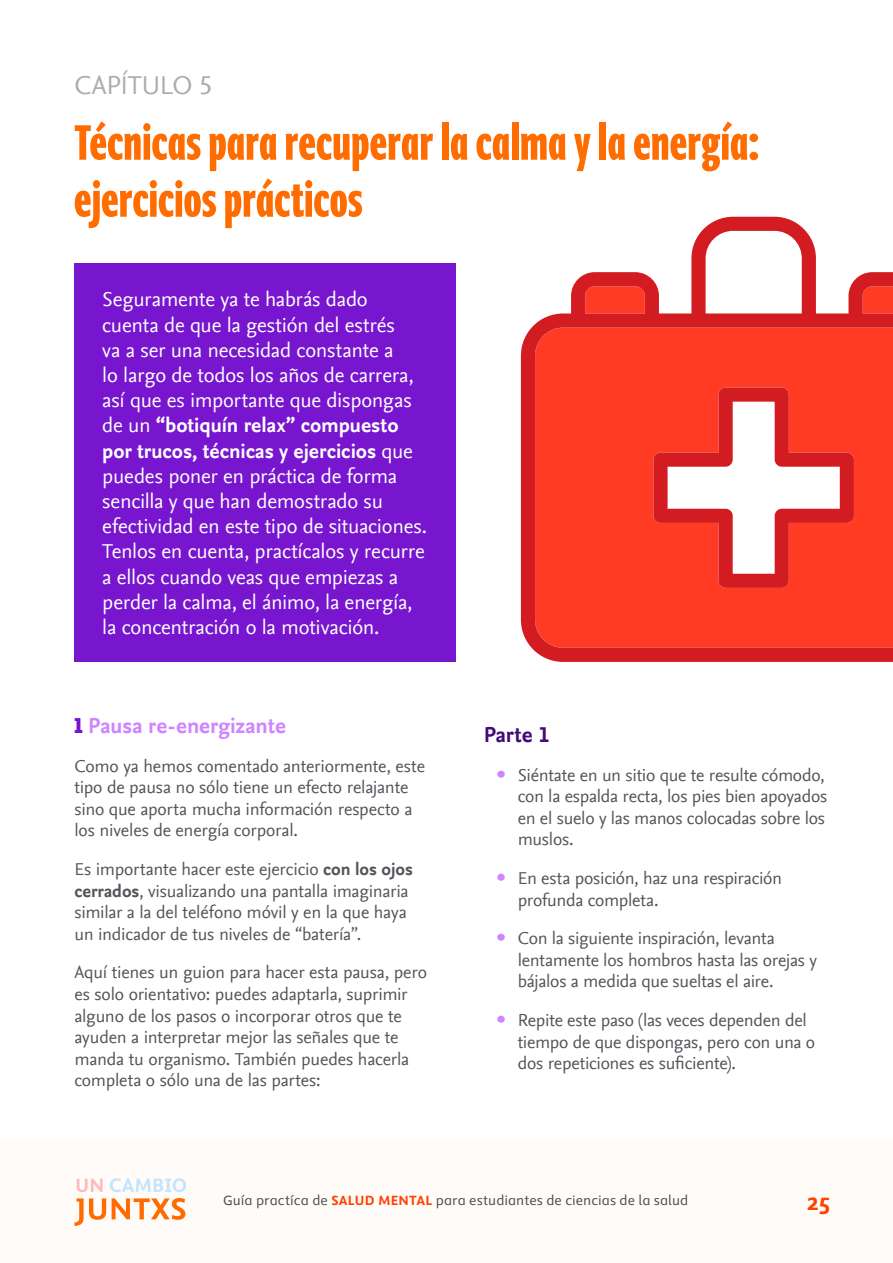
<style>
.page{position:relative;width:893px;height:1263px;background:#fff}
.page>*{position:absolute;margin:0;border:0;box-sizing:border-box;transform-origin:0 0}
.t1{font:700 condensed 57px/57px "Elsevier Display";letter-spacing:.015em;color:#ff6c00}
.t2{font:27px "Nexus Sans Offc Pro";letter-spacing:-.01em;color:#aaacae}
.t3{font:700 27px "Elsevier Sans";color:#ff4000}
.t4{font:700 22.5px "Nexus Sans Offc Pro";color:#ce85ff}
.t5{font:700 22.5px "Nexus Sans Offc Pro";color:#430a79}
.t6{font:21px/25.2px "Nexus Sans Offc Pro";letter-spacing:-.01em;color:#fff}
.t7{font:18px/21.6px "Nexus Sans Offc Pro";letter-spacing:-.01em;color:#51555a}
.t8{font:15px "Elsevier Sans";color:#4c4c4c}
.s1{font-weight:700}
.s2{font-family:"Elsevier Display";font-stretch:condensed;font-size:33px;color:#7715cf}
.s3{font-size:30px;color:#ce85ff}
.s4{font-weight:700;color:#ff4000}
</style>
<div class="page">
<div style="left:0;top:1141px;width:893px;height:122px;background:#fffbf8"></div>
<svg style="left:77px;top:1178px;width:26px;height:14px"></svg>
<svg style="left:110px;top:1178px;width:76px;height:14px"></svg>
<svg style="left:74px;top:1198px;width:32px;height:28px"></svg>
<svg style="left:112px;top:1198px;width:73px;height:22px"></svg>
<div style="left:74px;top:263px;width:382px;height:399px;background:#7715cf"></div>
<svg style="left:521px;top:217px;width:372px;height:445px;fill:#ff3b23"></svg>
<svg style="left:653px;top:387px;width:201px;height:201px"></svg>
<h2 class="t2" style="left:74px;top:65px;width:140px">CAPÍTULO 5</h2>
<h1 class="t1" style="left:74px;top:115px;width:686px">Técnicas para recuperar la calma y la energía: ejercicios prácticos</h1>
<p class="t6" style="left:102px;top:286px;width:326px">Seguramente ya te habrás dado cuenta de que la gestión del estrés<br>va a ser una necesidad constante a<br>lo largo de todos los años de carrera, así que es importante que dispongas de un <span class="s1">“botiquín relax” compuesto por trucos, técnicas y ejercicios</span> que puedes poner en práctica de forma sencilla y que han demostrado su efectividad en este tipo de situaciones.<br>Tenlos en cuenta, practícalos y recurre a ellos cuando veas que empiezas a perder la calma, el ánimo, la energía, la concentración o la motivación.</p>
<p class="t4" style="left:74px;top:709px;width:213px"><span class="s2">1</span> Pausa re-energizante</p>
<p class="t7" style="left:74px;top:754px;width:352px">Como ya hemos comentado anteriormente, este tipo de pausa no sólo tiene un efecto relajante sino que aporta mucha información respecto a los niveles de energía corporal.</p>
<p class="t7" style="left:74px;top:857px;width:340px">Es importante hacer este ejercicio <span class="s1">con los ojos cerrados</span>, visualizando una pantalla imaginaria similar a la del teléfono móvil y en la que haya un indicador de tus niveles de “batería”.</p>
<p class="t7" style="left:74px;top:961px;width:354px">Aquí tienes un guion para hacer esta pausa, pero es solo orientativo: puedes adaptarla, suprimir alguno de los pasos o incorporar otros que te ayuden a interpretar mejor las señales que te manda tu organismo. También puedes hacerla completa o sólo una de las partes:</p>
<p class="t5" style="left:484px;top:718px;width:67px">Parte 1</p>
<p class="t7" style="left:518px;top:763px;width:311px;text-indent:-21px"><span class="s3">•</span> Siéntate en un sitio que te resulte cómodo, con la espalda recta, los pies bien apoyados en el suelo y las manos colocadas sobre los muslos.</p>
<p class="t7" style="left:518px;top:866px;width:266px;text-indent:-21px"><span class="s3">•</span> En esta posición, haz una respiración profunda completa.</p>
<p class="t7" style="left:518px;top:926px;width:301px;text-indent:-21px"><span class="s3">•</span> Con la siguiente inspiración, levanta lentamente los hombros hasta las orejas y bájalos a medida que sueltas el aire.</p>
<p class="t7" style="left:518px;top:1008px;width:299px;text-indent:-21px"><span class="s3">•</span> Repite este paso (las veces dependen del tiempo de que dispongas, pero con una o dos repeticiones es suficiente).</p>
<p class="t8" style="left:223px;top:1193px;width:467px">Guía practíca de <span class="s4">SALUD MENTAL</span> para estudiantes de ciencias de la salud</p>
<h2 class="t3" style="left:807px;top:1186px;width:25px">25</h2>
</div>
